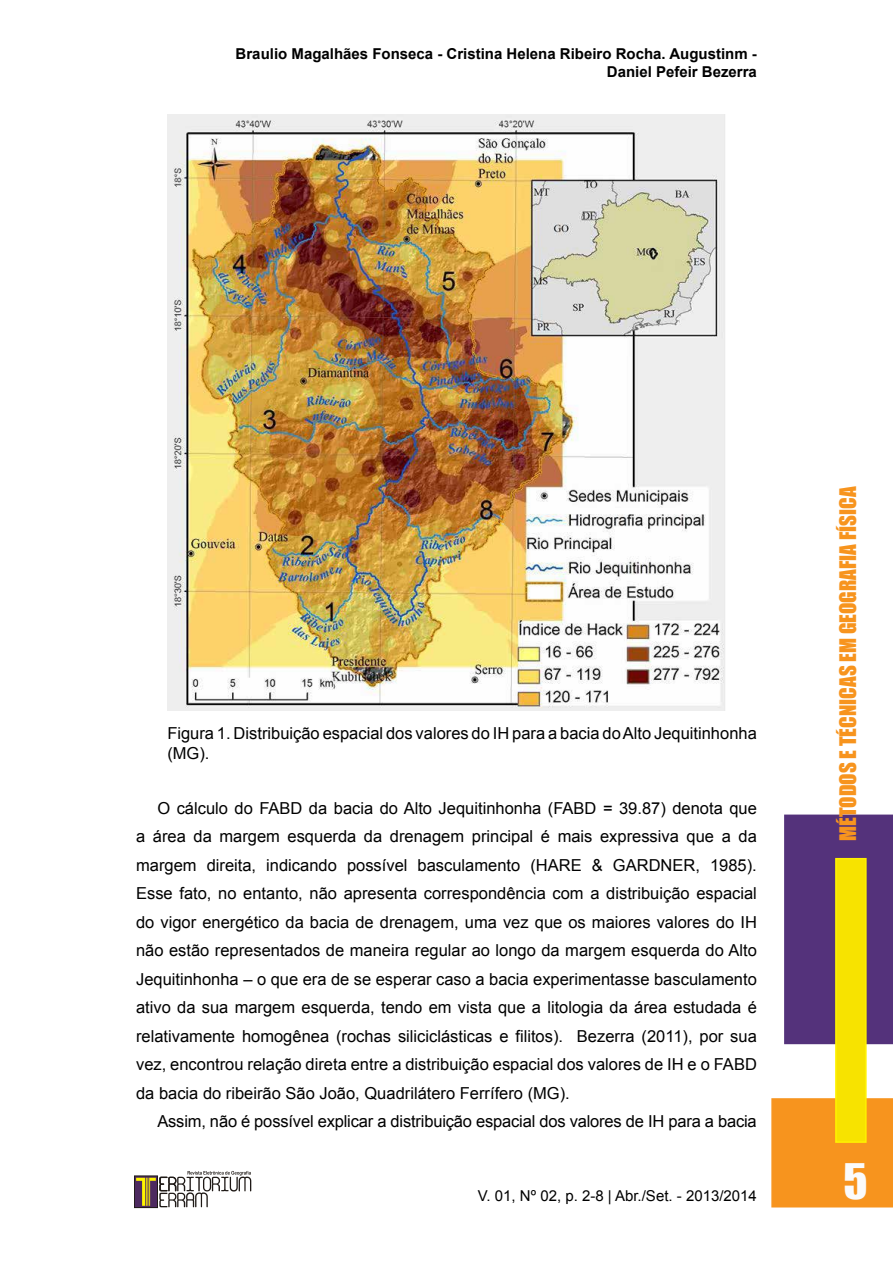
<style>
.page{position:relative;width:893px;height:1263px;background:#fff}
.page>*{position:absolute;margin:0;border:0;box-sizing:border-box;transform-origin:0 0}
.t1{font:45px "Impact";color:#fbfbfb}
.t2{font:21px "Impact";color:#f7941e}
.t3{font:16.5px/28.5px "Arial";color:#000}
.t4{font:700 15px/18px "Arial";color:#000;text-align:right}
.t5{font:15px "Arial";color:#000}
</style>
<div class="page">
<div style="left:784px;top:814px;width:109px;height:230px;background:#54327b;border:2px solid #54327b"></div>
<div style="left:771px;top:1098px;width:122px;height:109px;background:#f7941e;border:2px solid #f7941e"></div>
<div style="left:835px;top:858px;width:32px;height:285px;background:#f7e300;border:2px solid #fff200"></div>
<div style="left:134px;top:1176px;width:23px;height:31px;border:1px solid #1f1a17"></div>
<svg style="left:136px;top:1171px;width:115px;height:36px"></svg>
<img style="left:167px;top:115px;width:558px;height:595px">
<p class="t4" style="left:236px;top:45px;width:523px">Braulio Magalhães Fonseca - Cristina Helena Ribeiro Rocha. Augustinm -<br>Daniel Pefeir Bezerra</p>
<p class="t3" style="left:167px;top:724px;width:591px;line-height:19.8px">Figura 1. Distribuição espacial dos valores do IH para a bacia do Alto Jequitinhonha (MG).</p>
<p class="t3" style="left:136px;top:794px;width:622px;text-align:justify;text-indent:21px">O cálculo do FABD da bacia do Alto Jequitinhonha (FABD = 39.87) denota que a área da margem esquerda da drenagem principal é mais expressiva que a da margem direita, indicando possível basculamento (HARE &amp; GARDNER, 1985).<br>Esse fato, no entanto, não apresenta correspondência com a distribuição espacial do vigor energético da bacia de drenagem, uma vez que os maiores valores do IH não estão representados de maneira regular ao longo da margem esquerda do Alto Jequitinhonha – o que era de se esperar caso a bacia experimentasse basculamento ativo da sua margem esquerda, tendo em vista que a litologia da área estudada é relativamente homogênea (rochas siliciclásticas e filitos). Bezerra (2011), por sua vez, encontrou relação direta entre a distribuição espacial dos valores de IH e o FABD da bacia do ribeirão São João, Quadrilátero Ferrífero (MG).</p>
<p class="t3" style="left:157px;top:1107px;width:601px">Assim, não é possível explicar a distribuição espacial dos valores de IH para a bacia</p>
<p class="t5" style="left:478px;top:1185px;width:281px">V. 01, Nº 02, p. 2-8 | Abr./Set. - 2013/2014</p>
<p class="t2" style="left:832px;top:841px;width:356px;rotate:-90deg">Métodos e Técnicas em Geografia Física</p>
<h1 class="t1" style="left:843px;top:1146px;width:26px">5</h1>
</div>
